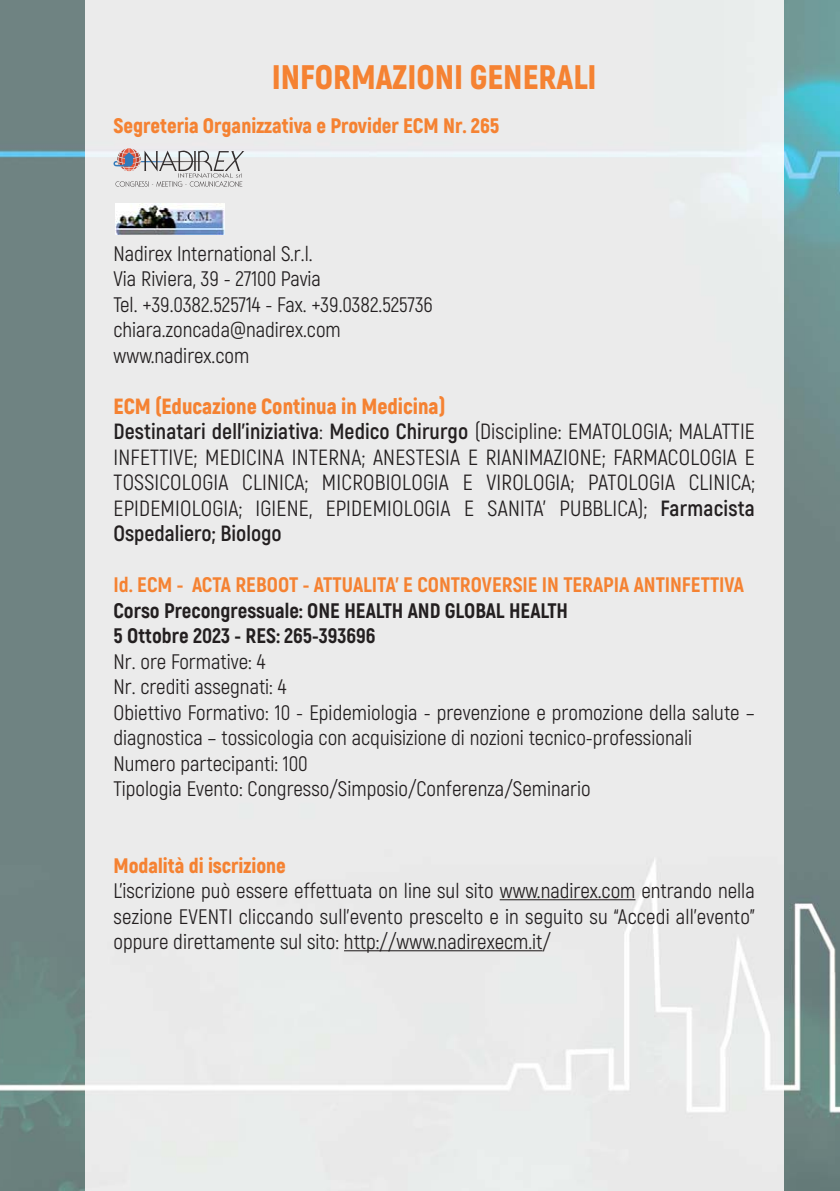
<style>
.page{position:relative;width:840px;height:1191px;background:#fff}
.page>*{position:absolute;margin:0;border:0;box-sizing:border-box;transform-origin:0 0}
.t1{font:900 34px "Akrobat";color:#f58232}
.t2{font:22px/25.4px "Akrobat";letter-spacing:.01em;color:#231f20}
.t3{font:21px/25.4px "Akrobat";color:#231f20}
.t4{font:800 21px/25.4px "Akrobat";color:#231f20}
.t5{font:800 21px "Akrobat";color:#f58232}
.t6{font:900 21px "Akrobat";color:#f58232}
.s1{font-weight:900;color:#f58232}
.s2{font-weight:700}
</style>
<div class="page">
<img style="left:0;top:0;width:839px;height:1191px">
<div style="left:85px;top:0;width:697px;height:1191px;background:#ebebeb"></div>
<hr style="left:499px;top:899px;width:136px;height:1px;background:#231f20">
<hr style="left:344px;top:950px;width:198px;height:1px;background:#231f20">
<svg style="left:113px;top:148px;width:131px;height:39px;background:#ccc8ca"></svg>
<img style="left:115px;top:204px;width:109px;height:30px">
<h1 class="t1" style="left:271px;top:64px;width:326px">INFORMAZIONI GENERALI</h1>
<p class="t6" style="left:113px;top:118px;width:387px">Segreteria Organizzativa e Provider ECM Nr. 265</p>
<p class="t3" style="left:113px;top:242px;width:320px">Nadirex International S.r.l.<br>Via Riviera, 39 - 27100 Pavia<br>Tel. +39.0382.525714 - Fax. +39.0382.525736 chiara.zoncada@nadirex.com www.nadirex.com</p>
<p class="t2" style="left:113px;top:395px;width:642px"><span class="s1">ECM (Educazione Continua in Medicina)<br></span><span class="s2">Destinatari dell’iniziativa</span>: <span class="s2">Medico Chirurgo</span> (Discipline: EMATOLOGIA; MALATTIE INFETTIVE; MEDICINA INTERNA; ANESTESIA E RIANIMAZIONE; FARMACOLOGIA E TOSSICOLOGIA CLINICA; MICROBIOLOGIA E VIROLOGIA; PATOLOGIA CLINICA; EPIDEMIOLOGIA; IGIENE, EPIDEMIOLOGIA E SANITA’ PUBBLICA); <span class="s2">Farmacista Ospedaliero; Biologo</span></p>
<p class="t5" style="left:113px;top:577px;width:631px">Id. ECM - ACTA REBOOT - ATTUALITA' E CONTROVERSIE IN TERAPIA ANTINFETTIVA</p>
<p class="t4" style="left:113px;top:599px;width:456px">Corso Precongressuale: ONE HEALTH AND GLOBAL HEALTH<br>5 Ottobre 2023 - RES: 265-393696</p>
<p class="t3" style="left:113px;top:650px;width:642px">Nr. ore Formative: 4<br>Nr. crediti assegnati: 4<br>Obiettivo Formativo: 10 - Epidemiologia - prevenzione e promozione della salute – diagnostica – tossicologia con acquisizione di nozioni tecnico-professionali Numero partecipanti: 100<br>Tipologia Evento: Congresso/Simposio/Conferenza/Seminario</p>
<p class="t6" style="left:113px;top:857px;width:174px">Modalità di iscrizione</p>
<p class="t3" style="left:113px;top:880px;width:642px;text-align:justify">L’iscrizione può essere effettuata on line sul sito www.nadirex.com entrando nella sezione EVENTI cliccando sull’evento prescelto e in seguito su “Accedi all’evento” oppure direttamente sul sito: http://www.nadirexecm.it/</p>
</div>
